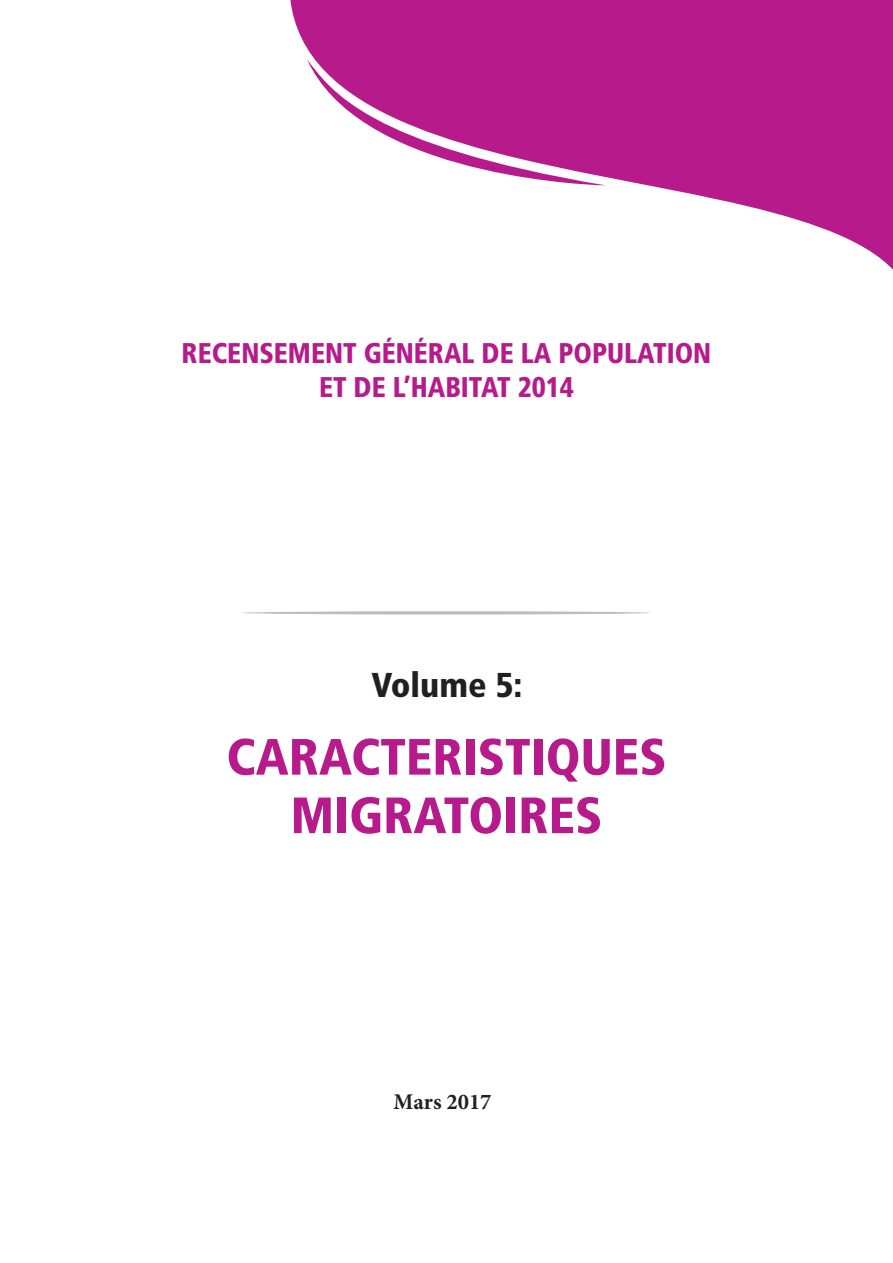
<style>
.page{position:relative;width:893px;height:1263px;background:#fff}
.page>*{position:absolute;margin:0;border:0;box-sizing:border-box;transform-origin:0 0}
.t1{font:900 condensed 51px/58.5px "Frutiger LT Std";color:#b61a8b;text-align:center}
.t2{font:900 condensed 34.5px "Frutiger LT Std";color:#231f20}
.t3{font:900 condensed 28.5px/34.2px "Frutiger LT Std";color:#b61a8b;text-align:center;scale:.95 1}
.t4{font:700 22.5px "Minion Pro";color:#231f20}
</style>
<div class="page">
<svg style="left:290px;top:0;width:603px;height:270px;fill:#b61a8b"></svg>
<svg style="left:307px;top:60px;width:299px;height:125px"></svg>
<hr style="left:242px;top:611px;width:409px;height:3px;background:#bcbdc0;border-radius:50%">
<p class="t3" style="left:182px;top:336px;width:559px">RECENSEMENT GÉNÉRAL DE LA POPULATION<br>ET DE L’HABITAT 2014</p>
<p class="t2" style="left:372px;top:664px;width:152px">Volume 5:</p>
<p class="t1" style="left:226px;top:727px;width:442px">CARACTERISTIQUES<br>MIGRATOIRES</p>
<p class="t4" style="left:393px;top:1086px;width:100px">Mars 2017</p>
</div>
